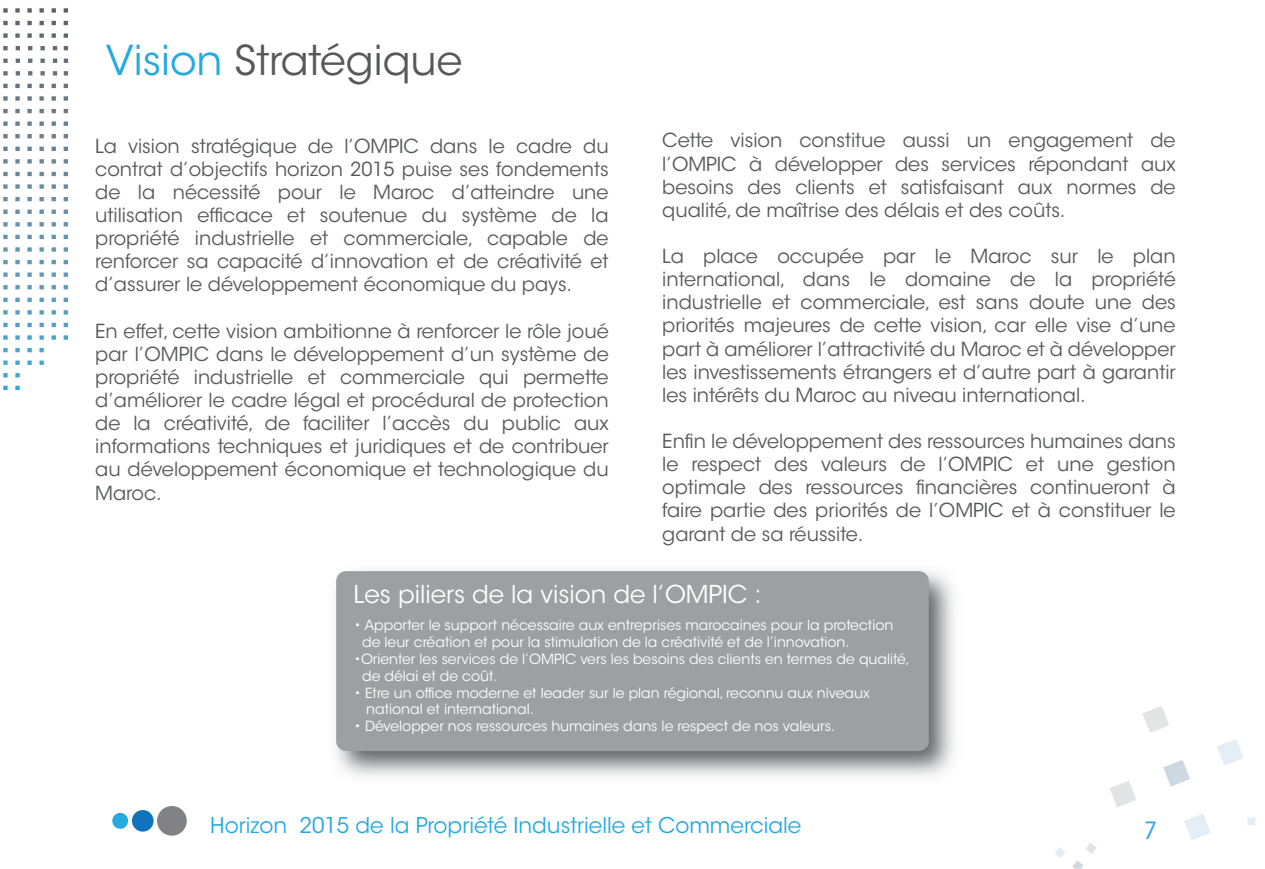
<style>
.page{position:relative;width:1265px;height:869px;background:#fff}
.page>*{position:absolute;margin:0;border:0;box-sizing:border-box;transform-origin:0 0}
.t1{font:40.95px "ITC Avant Garde Std";color:#57585a}
.t2{font:24.5px "ITC Avant Garde Std";color:#fff}
.t3{font:23.45px "ITC Avant Garde Std";color:#24aae1}
.t4{font:21.53px "ITC Avant Garde Std";color:#24aae1}
.t5{font:19.25px/23.1px "ITC Avant Garde Std";color:#57585a;text-align:justify}
.t6{font:14px/16.8px "ITC Avant Garde Std";color:#fff}
.s1{color:#24aae1}
</style>
<div class="page">
<svg style="left:1143px;top:706px;width:68px;height:133px"></svg>
<svg style="left:1217px;top:738px;width:27px;height:27px"></svg>
<img style="left:1163px;top:759px;width:27px;height:27px;border-radius:7px">
<svg style="left:1110px;top:780px;width:26px;height:27px"></svg>
<svg style="left:1055px;top:847px;width:10px;height:10px"></svg>
<svg style="left:1086px;top:843px;width:11px;height:10px"></svg>
<svg style="left:1072px;top:860px;width:11px;height:8px"></svg>
<svg style="left:1247px;top:817px;width:8px;height:8px"></svg>
<svg style="left:3px;top:8px;width:65px;height:155px"></svg>
<div style="left:336px;top:571px;width:593px;height:179px;background:#9d9fa2;border-radius:10px"></div>
<div style="left:157px;top:805px;width:30px;height:30px;background:#808285;border-radius:50%"></div>
<div style="left:132px;top:809px;width:22px;height:22px;background:#1074bc;border-radius:50%"></div>
<div style="left:112px;top:812px;width:16px;height:16px;background:#24aae1;border-radius:50%"></div>
<h1 class="t1" style="left:106px;top:36px;width:358px"><span class="s1">Vision</span> Stratégique</h1>
<p class="t5" style="left:95px;top:134px;width:515px">La vision stratégique de l’OMPIC dans le cadre du contrat d’objectifs horizon 2015 puise ses fondements de la nécessité pour le Maroc d’atteindre une utilisation efficace et soutenue du système de la propriété industrielle et commerciale, capable de renforcer sa capacité d’innovation et de créativité et d’assurer le développement économique du pays.</p>
<p class="t5" style="left:95px;top:319px;width:515px">En effet, cette vision ambitionne à renforcer le rôle joué par l’OMPIC dans le développement d’un système de propriété industrielle et commerciale qui permette d’améliorer le cadre légal et procédural de protection de la créativité, de faciliter l’accès du public aux informations techniques et juridiques et de contribuer au développement économique et technologique du Maroc.</p>
<p class="t5" style="left:662px;top:129px;width:515px">Cette vision constitue aussi un engagement de l’OMPIC à développer des services répondant aux besoins des clients et satisfaisant aux normes de qualité, de maîtrise des délais et des coûts.</p>
<p class="t5" style="left:662px;top:245px;width:515px">La place occupée par le Maroc sur le plan international, dans le domaine de la propriété industrielle et commerciale, est sans doute une des priorités majeures de cette vision, car elle vise d’une part à améliorer l’attractivité du Maroc et à développer les investissements étrangers et d’autre part à garantir les intérêts du Maroc au niveau international.</p>
<p class="t5" style="left:662px;top:429px;width:515px">Enfin le développement des ressources humaines dans le respect des valeurs de l’OMPIC et une gestion optimale des ressources financières continueront à faire partie des priorités de l’OMPIC et à constituer le garant de sa réussite.</p>
<p class="t2" style="left:354px;top:578px;width:409px">Les piliers de la vision de l’OMPIC :</p>
<p class="t6" style="left:362px;top:616px;width:533px;text-indent:-8px">• Apporter le support nécessaire aux entreprises marocaines pour la protection de leur création et pour la stimulation de la créativité et de l’innovation.</p>
<p class="t6" style="left:362px;top:650px;width:549px;text-indent:-8px">•Orienter les services de l’OMPIC vers les besoins des clients en termes de qualité, de délai et de coût.</p>
<p class="t6" style="left:366px;top:684px;width:505px;text-indent:-12px">• Etre un office moderne et leader sur le plan régional, reconnu aux niveaux national et international.</p>
<p class="t6" style="left:354px;top:717px;width:482px">• Développer nos ressources humaines dans le respect de nos valeurs.</p>
<p class="t4" style="left:210px;top:811px;width:593px">Horizon 2015 de la Propriété Industrielle et Commerciale</p>
<p class="t3" style="left:1144px;top:816px;width:15px">7</p>
</div>
